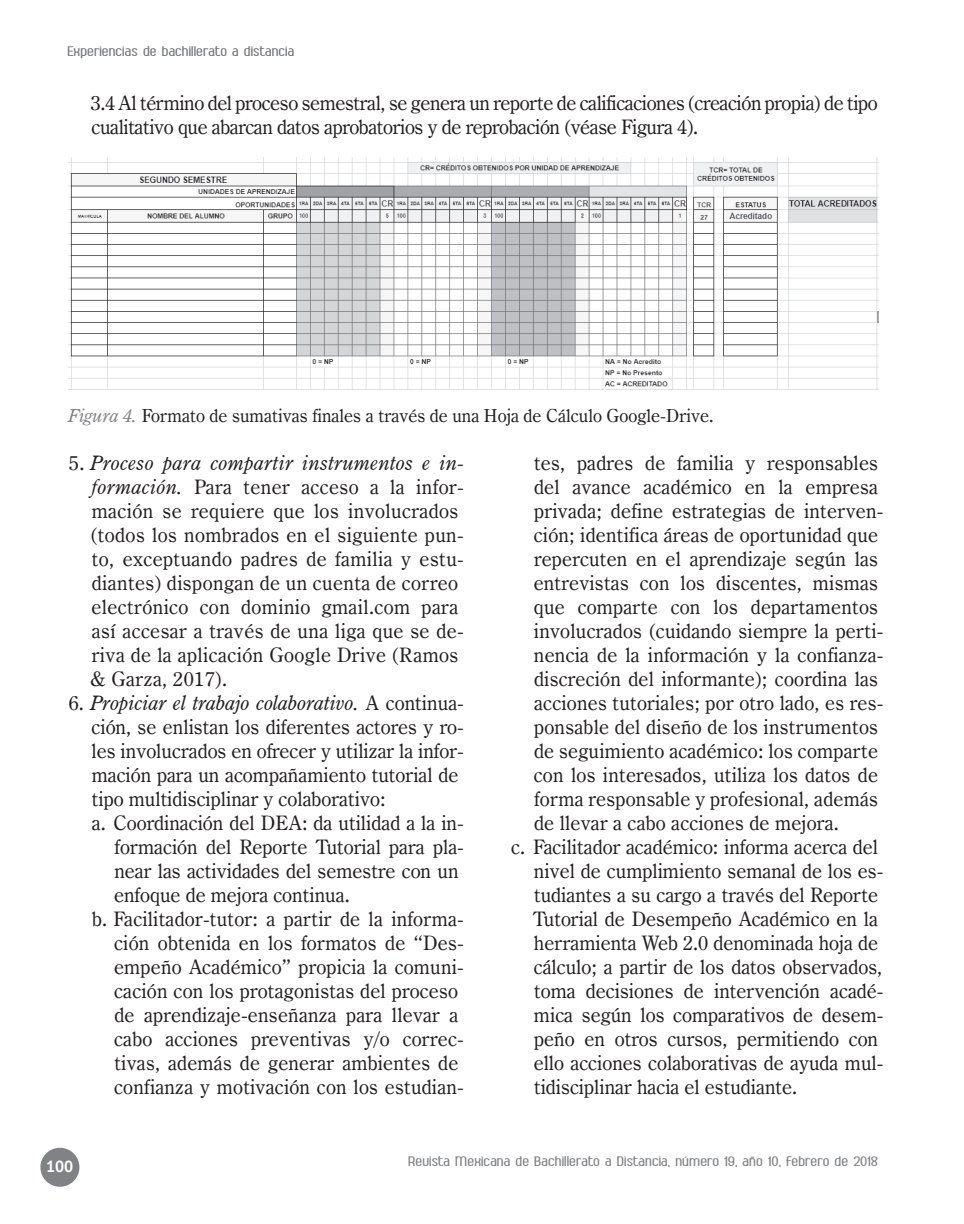
<style>
.page{position:relative;width:964px;height:1224px;background:#fff}
.page>*{position:absolute;margin:0;border:0;box-sizing:border-box;transform-origin:0 0}
.LISTADO{font:20px/24px "Century Oldstyle BT";letter-spacing:.01em;color:#231f20}
.LISTADO-2{font:20px/24px "Century Oldstyle BT";letter-spacing:-.02em;color:#231f20}
.FIGURA_TIT{font:18px "Century Oldstyle BT";color:#231f20}
.t1{font:700 16px "Ambrosia";color:#808285}
.t2{font:700 16px "Ambrosia";color:#76787b}
.t3{font:700 16px "PT Sans";color:#fff}
.s1{font-style:italic;color:#808285}
.s2{font-style:italic}
</style>
<div class="page">
<div style="left:40px;top:1148px;width:39px;height:39px;background:#808285;border-radius:50%"></div>
<img style="left:68px;top:158px;width:811px;height:231px">
<p class="t2" style="left:68px;top:44px;width:228px">Experiencias de bachillerato a distancia</p>
<p class="LISTADO-2" style="left:91px;top:91px;width:788px">3.4 Al término del proceso semestral, se genera un reporte de calificaciones (creación propia) de tipo cualitativo que abarcan datos aprobatorios y de reprobación (véase Figura 4).</p>
<p class="FIGURA_TIT" style="left:69px;top:405px;width:646px"><span class="s1">Figura 4.</span> Formato de sumativas finales a través de una Hoja de Cálculo Google-Drive.</p>
<p class="LISTADO" style="left:534px;top:451px;width:351px">tes, padres de familia y responsables del avance académico en la empresa privada; define estrategias de interven&shy;ción; identifica áreas de oportunidad que repercuten en el aprendizaje según las entrevistas con los discentes, mismas que comparte con los departamentos involucrados (cuidando siempre la perti&shy;nencia de la información y la confianza&shy;discreción del informante); coordina las acciones tutoriales; por otro lado, es res&shy;ponsable del diseño de los instrumentos de seguimiento académico: los comparte con los interesados, utiliza los datos de forma responsable y profesional, además de llevar a cabo acciones de mejora.</p>
<p class="LISTADO" style="left:533px;top:835px;width:352px;text-indent:-22px">c. Facilitador académico: informa acerca del nivel de cumplimiento semanal de los es&shy;tudiantes a su cargo a través del Reporte Tutorial de Desempeño Académico en la herramienta Web 2.0 denominada hoja de cálculo; a partir de los datos observados, toma decisiones de intervención acadé&shy;mica según los comparativos de desem&shy;peño en otros cursos, permitiendo con ello acciones colaborativas de ayuda mul&shy;tidisciplinar hacia el estudiante.</p>
<p class="LISTADO" style="left:90px;top:451px;width:376px;text-indent:-21px">5. <span class="s2">Proceso para compartir instrumentos e in&shy;formación.</span> Para tener acceso a la infor&shy;mación se requiere que los involucrados (todos los nombrados en el siguiente pun&shy;to, exceptuando padres de familia y estu&shy;diantes) dispongan de un cuenta de correo electrónico con dominio gmail.com para así accesar a través de una liga que se de&shy;riva de la aplicación Google Drive (Ramos &amp; Garza, 2017).</p>
<p class="LISTADO" style="left:92px;top:691px;width:374px;text-indent:-23px">6. <span class="s2">Propiciar el trabajo colaborativo.</span> A continua&shy;ción, se enlistan los diferentes actores y ro&shy;les involucrados en ofrecer y utilizar la infor&shy;mación para un acompañamiento tutorial de tipo multidisciplinar y colaborativo:</p>
<p class="LISTADO" style="left:114px;top:811px;width:351px;text-indent:-22px">a. Coordinación del DEA: da utilidad a la in&shy;formación del Reporte Tutorial para pla&shy;near las actividades del semestre con un enfoque de mejora continua.</p>
<p class="LISTADO" style="left:114px;top:907px;width:351px;text-indent:-22px">b. Facilitador-tutor: a partir de la informa&shy;ción obtenida en los formatos de “Des&shy;empeño Académico” propicia la comuni&shy;cación con los protagonistas del proceso de aprendizaje-enseñanza para llevar a cabo acciones preventivas y/o correc&shy;tivas, además de generar ambientes de confianza y motivación con los estudian-</p>
<p class="t3" style="left:46px;top:1155px;width:29px">100</p>
<p class="t1" style="left:409px;top:1154px;width:471px">Revista Mexicana de Bachillerato a Distancia, número 19, año 10, febrero de 2018</p>
</div>
